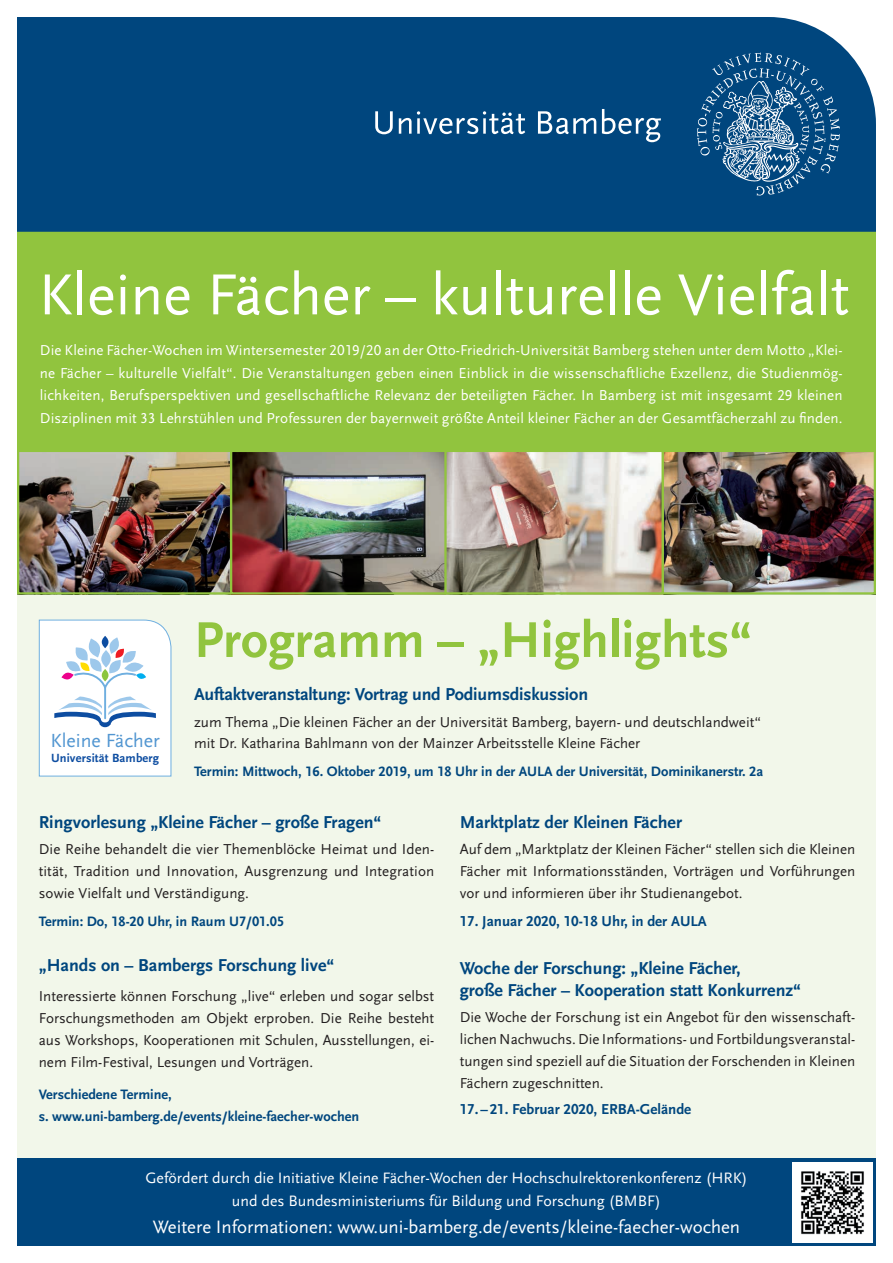
<style>
.page{position:relative;width:893px;height:1263px;background:#fff}
.page>*{position:absolute;margin:0;border:0;box-sizing:border-box;transform-origin:0 0}
.t1{font:60.38px "UB Scala Sans";color:#fff}
.t2{font:700 52.5px "UB Scala Sans";color:#91c43e}
.t3{font:19.88px "UB Scala Sans";color:#5296d1}
.t4{font:18.75px "UB Scala Sans";color:#fff}
.t5{font:700 18px/21.8px "UB Scala Sans";color:#00467e}
.t6{font:15.75px/22.5px "UB Scala Sans";color:#fff;text-align:center}
.t7{font:15px/21.8px "UB Scala Sans";color:#231f20;text-align:justify}
.t8{font:15px/22.5px "UB Scala Sans";letter-spacing:.01em;color:#fff;text-align:justify}
.t9{font:700 15px "UB Scala Sans";color:#00467e}
.t10{font:700 14.25px/21.8px "UB Scala Sans";color:#00467e}
.t11{font:700 12.38px "UB Scala Sans";letter-spacing:.01em;color:#0d4da1}
</style>
<div class="page">
<div style="left:17px;top:220px;width:859px;height:1001px;background:#f2f7ea"></div>
<div style="left:17px;top:226px;width:859px;height:236px;background:#91c43e"></div>
<img style="left:20px;top:453px;width:853px;height:138px">
<div style="left:17px;top:450px;width:215px;height:144px;border:2px solid #91c43e"></div>
<div style="left:230px;top:450px;width:218px;height:144px;border:2px solid #91c43e"></div>
<div style="left:662px;top:450px;width:214px;height:144px;border:2px solid #91c43e"></div>
<div style="left:444px;top:450px;width:220px;height:144px;border:2px solid #91c43e"></div>
<svg style="left:39px;top:620px;width:132px;height:156px;background:#ecf2f7"></svg>
<hr style="left:104px;top:688px;width:2px;height:30px;background:#6fafe0">
<div style="left:17px;top:1159px;width:859px;height:87px;background:#00467e"></div>
<div style="left:17px;top:17px;width:859px;height:215px;background:#00467e"></div>
<svg style="left:697px;top:53px;width:143px;height:143px;background:#2b6593"></svg>
<svg style="left:375px;top:111px;width:18px;height:23px"></svg>
<svg style="left:399px;top:111px;width:126px;height:23px"></svg>
<svg style="left:538px;top:111px;width:58px;height:23px"></svg>
<svg style="left:602px;top:109px;width:59px;height:33px"></svg>
<img style="left:793px;top:1162px;width:79px;height:80px">
<h1 class="t1" style="left:38px;top:259px;width:813px">Kleine Fächer – kulturelle Vielfalt</h1>
<p class="t8" style="left:40px;top:339px;width:804px">Die Kleine Fächer-Wochen im Wintersemester 2019/20 an der Otto-Friedrich-Universität Bamberg stehen unter dem Motto „Klei&shy;ne Fächer – kulturelle Vielfalt“. Die Veranstaltungen geben einen Einblick in die wissenschaftliche Exzellenz, die Studienmög&shy;lichkeiten, Berufsperspektiven und gesellschaftliche Relevanz der beteiligten Fächer. In Bamberg ist mit insgesamt 29 kleinen Disziplinen mit 33 Lehrstühlen und Professuren der bayernweit größte Anteil kleiner Fächer an der Gesamtfächerzahl zu finden.</p>
<h2 class="t2" style="left:194px;top:609px;width:560px">Programm – „Highlights“</h2>
<p class="t5" style="left:194px;top:684px;width:396px">Auftaktveranstaltung: Vortrag und Podiumsdiskussion</p>
<p class="t7" style="left:194px;top:711px;width:568px">zum Thema „Die kleinen Fächer an der Universität Bamberg, bayern- und deutschlandweit“ mit Dr. Katharina Bahlmann von der Mainzer Arbeitsstelle Kleine Fächer</p>
<p class="t10" style="left:194px;top:761px;width:571px">Termin: Mittwoch, 16. Oktober 2019, um 18 Uhr in der AULA der Universität, Dominikanerstr. 2a</p>
<p class="t5" style="left:39px;top:811px;width:344px">Ringvorlesung „Kleine Fächer – große Fragen“</p>
<p class="t7" style="left:39px;top:838px;width:397px">Die Reihe behandelt die vier Themenblöcke Heimat und Iden&shy;tität, Tradition und Innovation, Ausgrenzung und Integration sowie Vielfalt und Verständigung.</p>
<p class="t10" style="left:39px;top:910px;width:247px">Termin: Do, 18-20 Uhr, in Raum U7/01.05</p>
<p class="t5" style="left:39px;top:954px;width:297px">„Hands on – Bambergs Forschung live“</p>
<p class="t7" style="left:39px;top:985px;width:397px">Interessierte können Forschung „live“ erleben und sogar selbst Forschungsmethoden am Objekt erproben. Die Reihe besteht aus Workshops, Kooperationen mit Schulen, Ausstellungen, ei&shy;nem Film-Festival, Lesungen und Vorträgen.</p>
<p class="t10" style="left:39px;top:1083px;width:322px">Verschiedene Termine,<br>s. www.uni-bamberg.de/events/kleine-faecher-wochen</p>
<h3 class="t3" style="left:50px;top:729px;width:111px">Kleine Fächer</h3>
<p class="t11" style="left:51px;top:751px;width:110px">Universität Bamberg</p>
<p class="t5" style="left:460px;top:811px;width:224px">Marktplatz der Kleinen Fächer</p>
<p class="t7" style="left:460px;top:838px;width:397px">Auf dem „Marktplatz der Kleinen Fächer“ stellen sich die Kleinen Fächer mit Informationsständen, Vorträgen und Vorführungen vor und informieren über ihr Studienangebot.</p>
<p class="t9" style="left:460px;top:912px;width:249px">17. Januar 2020, 10-18 Uhr, in der AULA</p>
<p class="t5" style="left:460px;top:957px;width:343px">Woche der Forschung: „Kleine Fächer,<br>große Fächer – Kooperation statt Konkurrenz“</p>
<p class="t7" style="left:460px;top:1006px;width:397px">Die Woche der Forschung ist ein Angebot für den wissenschaft&shy;lichen Nachwuchs. Die Informations- und Fortbildungsveranstal&shy;tungen sind speziell auf die Situation der Forschenden in Kleinen Fächern zugeschnitten.</p>
<p class="t9" style="left:460px;top:1100px;width:233px">17. –21. Februar 2020, ERBA-Gelände</p>
<p class="t6" style="left:145px;top:1167px;width:604px">Gefördert durch die Initiative Kleine Fächer-Wochen der Hochschulrektorenkonferenz (HRK) und des Bundesministeriums für Bildung und Forschung (BMBF)</p>
<p class="t4" style="left:153px;top:1216px;width:589px">Weitere Informationen: www.uni-bamberg.de/events/kleine-faecher-wochen</p>
</div>
